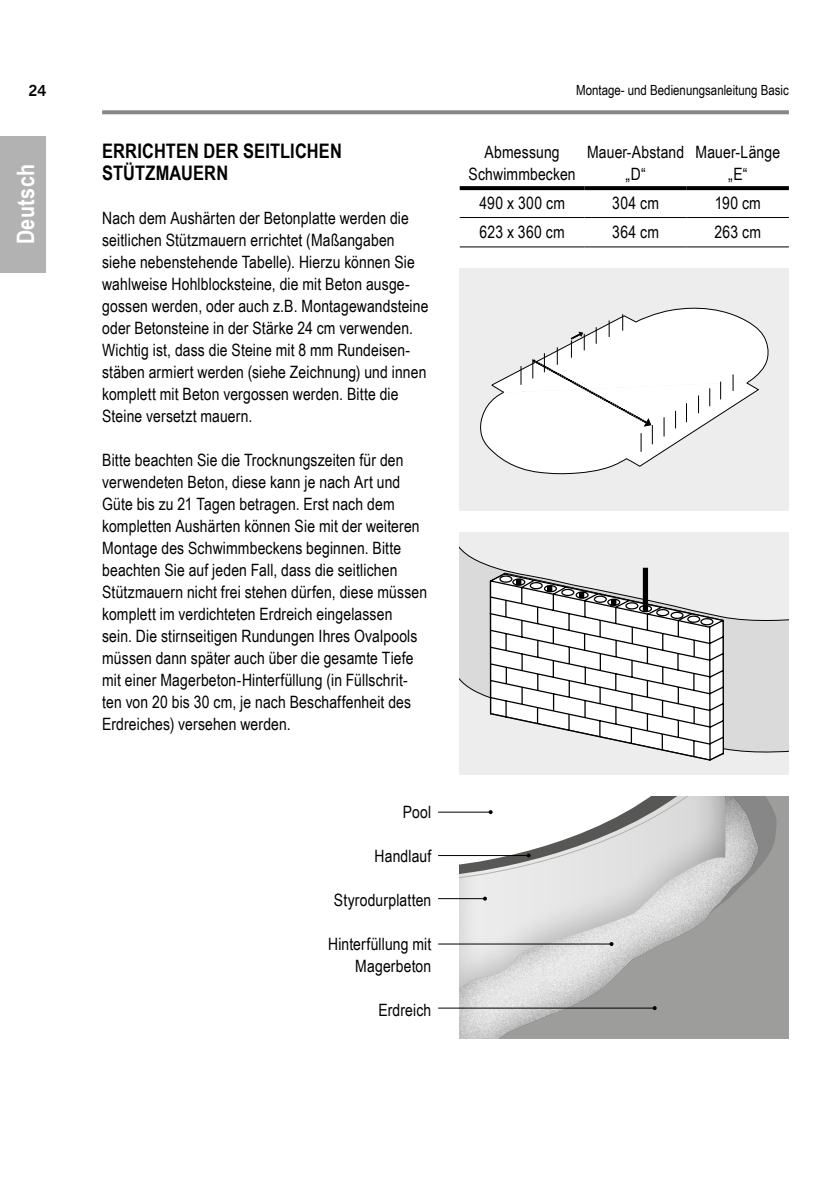
<style>
.page{position:relative;width:840px;height:1191px;background:#fff}
.page>*{position:absolute;margin:0;border:0;box-sizing:border-box;transform-origin:0 0}
.t1{font:700 24px "Arial Narrow";letter-spacing:.02em;color:#fff}
.t2{font:700 20px/22px "Arial Narrow";letter-spacing:.01em;color:#000}
.t3{font:17px/22px "Arial Narrow";letter-spacing:.01em;color:#000;text-align:center}
.t4{font:700 15px "News Gothic BT";color:#000}
.t5{font:14px "Arial Narrow";color:#000}
</style>
<div class="page">
<svg style="left:102px;top:110px;width:686px;height:4px;background:#8f8f8f"></svg>
<div style="left:0;top:136px;width:45px;height:136px;background:#b3b2b2"></div>
<svg style="left:459px;top:796px;width:329px;height:242px;background:#bbbbba"></svg>
<svg style="left:459px;top:186px;width:125px;height:4px"></svg>
<svg style="left:584px;top:186px;width:102px;height:4px"></svg>
<svg style="left:686px;top:186px;width:102px;height:4px"></svg>
<hr style="left:459px;top:217px;width:125px;height:1px;background:#000">
<hr style="left:584px;top:217px;width:102px;height:1px;background:#000">
<hr style="left:686px;top:217px;width:102px;height:1px;background:#000">
<hr style="left:459px;top:246px;width:125px;height:1px;background:#000">
<hr style="left:584px;top:246px;width:102px;height:1px;background:#000">
<hr style="left:686px;top:246px;width:102px;height:1px;background:#000">
<div style="left:459px;top:268px;width:329px;height:242px;background:#ededed"></div>
<svg style="left:480px;top:307px;width:289px;height:168px"></svg>
<div style="left:459px;top:532px;width:329px;height:242px;background:#ededed"></div>
<svg style="left:459px;top:546px;width:329px;height:207px"></svg>
<svg style="left:488px;top:572px;width:236px;height:189px"></svg>
<svg style="left:644px;top:570px;width:1px;height:39px"></svg>
<div style="left:642px;top:568px;width:5px;height:43px;border:1px solid #000"></div>
<svg style="left:516px;top:579px;width:5px;height:6px"></svg>
<svg style="left:547px;top:585px;width:5px;height:7px"></svg>
<svg style="left:578px;top:592px;width:6px;height:6px"></svg>
<svg style="left:611px;top:599px;width:5px;height:6px"></svg>
<hr style="left:438px;top:811px;width:52px;height:1px;background:#000">
<hr style="left:438px;top:855px;width:90px;height:1px;background:#000">
<svg style="left:459px;top:796px;width:236px;height:84px"></svg>
<hr style="left:438px;top:898px;width:46px;height:1px;background:#000">
<svg style="left:482px;top:896px;width:4px;height:4px"></svg>
<hr style="left:438px;top:943px;width:173px;height:1px;background:#000">
<svg style="left:609px;top:942px;width:4px;height:4px"></svg>
<hr style="left:438px;top:1007px;width:216px;height:1px;background:#000">
<svg style="left:652px;top:1006px;width:4px;height:4px"></svg>
<p class="t4" style="left:28px;top:82px;width:20px">24</p>
<p class="t5" style="left:575px;top:80px;width:214px">Montage- und Bedienungsanleitung Basic</p>
<h1 class="t1" style="left:7px;top:244px;width:82px;rotate:-90deg">Deutsch</h1>
<p class="t2" style="left:102px;top:139px;width:241px">ERRICHTEN DER SEITLICHEN<br>STÜTZMAUERN</p>
<p class="t3" style="left:102px;top:206px;width:328px;text-align:left">Nach dem Aushärten der Betonplatte werden die seitlichen Stützmauern errichtet (Maßangaben siehe nebenstehende Tabelle). Hierzu können Sie wahlweise Hohlblocksteine, die mit Beton ausge&shy;gossen werden, oder auch z.B. Montagewandsteine oder Betonsteine in der Stärke 24 cm verwenden.<br>Wichtig ist, dass die Steine mit 8 mm Rundeisen&shy;stäben armiert werden (siehe Zeichnung) und innen komplett mit Beton vergossen werden. Bitte die Steine versetzt mauern.</p>
<p class="t3" style="left:102px;top:448px;width:326px;text-align:left">Bitte beachten Sie die Trocknungszeiten für den verwendeten Beton, diese kann je nach Art und Güte bis zu 21 Tagen betragen. Erst nach dem kompletten Aushärten können Sie mit der weiteren Montage des Schwimmbeckens beginnen. Bitte beachten Sie auf jeden Fall, dass die seitlichen Stützmauern nicht frei stehen dürfen, diese müssen komplett im verdichteten Erdreich eingelassen<br>sein. Die stirnseitigen Rundungen Ihres Ovalpools müssen dann später auch über die gesamte Tiefe mit einer Magerbeton-Hinterfüllung (in Füllschrit&shy;ten von 20 bis 30 cm, je nach Beschaffenheit des Erdreiches) versehen werden.</p>
<p class="t3" style="left:403px;top:800px;width:30px">Pool</p>
<p class="t3" style="left:374px;top:844px;width:58px">Handlauf</p>
<p class="t3" style="left:334px;top:888px;width:99px">Styrodurplatten</p>
<p class="t3" style="left:328px;top:932px;width:105px;text-align:right">Hinterfüllung mit<br>Magerbeton</p>
<p class="t3" style="left:378px;top:998px;width:54px">Erdreich</p>
<p class="t3" style="left:468px;top:140px;width:109px">Abmessung<br>Schwimmbecken</p>
<p class="t3" style="left:586px;top:140px;width:99px">Mauer-Abstand „D“</p>
<p class="t3" style="left:695px;top:140px;width:86px">Mauer-Länge „E“</p>
<p class="t3" style="left:479px;top:191px;width:87px">490 x 300 cm</p>
<p class="t3" style="left:612px;top:191px;width:48px">304 cm</p>
<p class="t3" style="left:714px;top:191px;width:48px">190 cm</p>
<p class="t3" style="left:479px;top:221px;width:87px">623 x 360 cm</p>
<p class="t3" style="left:612px;top:221px;width:48px">364 cm</p>
<p class="t3" style="left:714px;top:221px;width:48px">263 cm</p>
</div>
